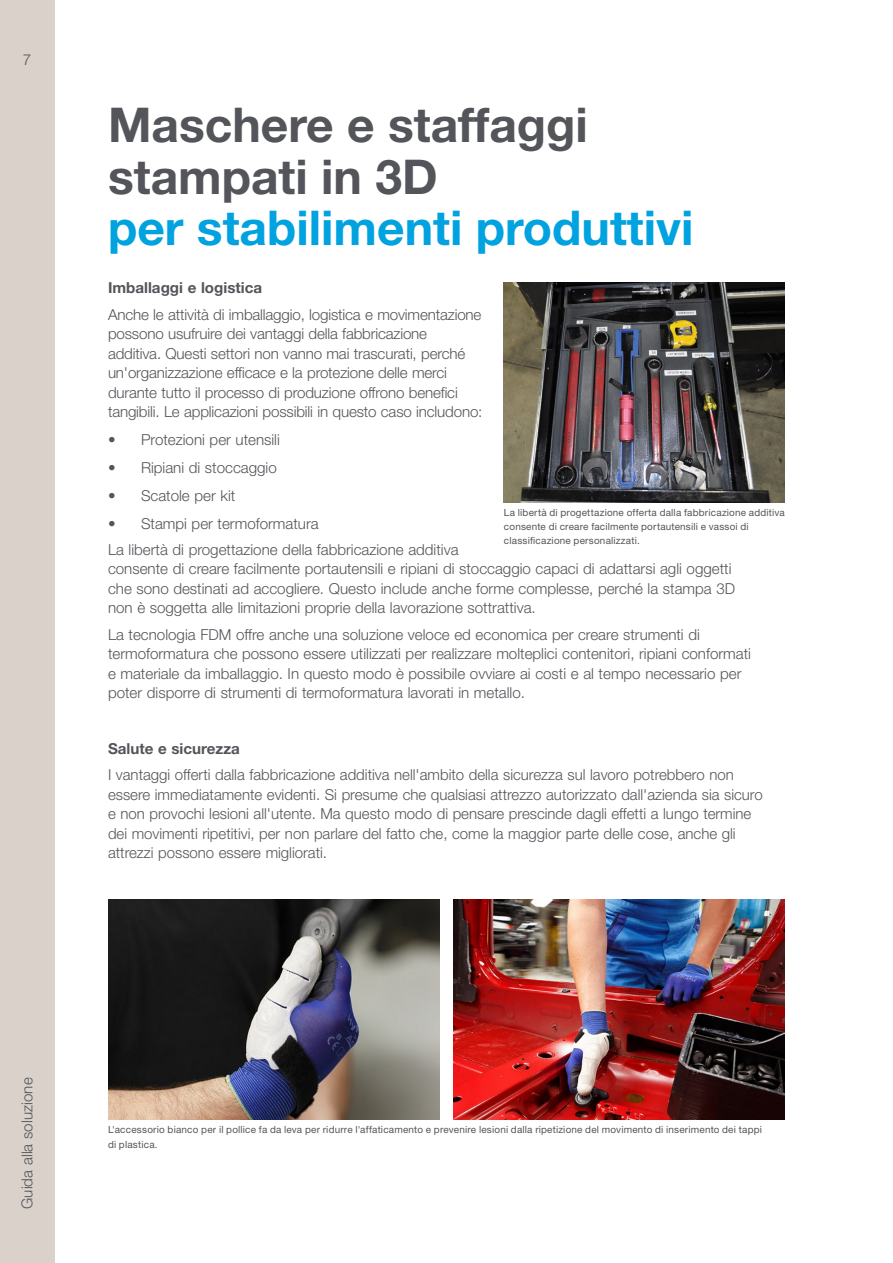
<style>
.page{position:relative;width:893px;height:1263px;background:#fff}
.page>*{position:absolute;margin:0;border:0;box-sizing:border-box;transform-origin:0 0}
.t1{font:700 48px/51.3px "Helvetica Neue LT Std";color:#54555a}
.t2{font:700 48px "Helvetica Neue LT Std";color:#00a2df}
.t3{font:300 15.15px/19.5px "Helvetica Neue LT Std";color:#54555a}
.t4{font:700 15.15px "Helvetica Neue LT Std";color:#54555a}
.t5{font:9.9px/14.2px "Helvetica Neue LT Std";letter-spacing:.02em;color:#54555a}
</style>
<div class="page">
<div style="left:0;top:0;width:54px;height:1263px;background:#dad1cb"></div>
<img style="left:504px;top:282px;width:281px;height:221px">
<img style="left:108px;top:899px;width:332px;height:220px">
<img style="left:453px;top:899px;width:332px;height:220px">
<p class="t3" style="left:23px;top:49px;width:10px">7</p>
<h1 class="t1" style="left:108px;top:98px;width:481px">Maschere e staffaggi stampati in 3D</h1>
<h1 class="t2" style="left:108px;top:198px;width:587px">per stabilimenti produttivi</h1>
<p class="t4" style="left:108px;top:279px;width:156px">Imballaggi e logistica</p>
<p class="t3" style="left:108px;top:304px;width:376px">Anche le attività di imballaggio, logistica e movimentazione possono usufruire dei vantaggi della fabbricazione additiva. Questi settori non vanno mai trascurati, perché un'organizzazione efficace e la protezione delle merci durante tutto il processo di produzione offrono benefici tangibili. Le applicazioni possibili in questo caso includono:</p>
<p class="t3" style="left:108px;top:429px;width:173px">• Protezioni per utensili</p>
<p class="t3" style="left:108px;top:457px;width:170px">• Ripiani di stoccaggio</p>
<p class="t3" style="left:108px;top:485px;width:129px">• Scatole per kit</p>
<p class="t3" style="left:108px;top:510px;width:352px;line-height:26.2px">• Stampi per termoformatura<br>La libertà di progettazione della fabbricazione additiva</p>
<p class="t3" style="left:108px;top:559px;width:629px">consente di creare facilmente portautensili e ripiani di stoccaggio capaci di adattarsi agli oggetti che sono destinati ad accogliere. Questo include anche forme complesse, perché la stampa 3D non è soggetta alle limitazioni proprie della lavorazione sottrattiva.</p>
<p class="t3" style="left:108px;top:624px;width:644px">La tecnologia FDM offre anche una soluzione veloce ed economica per creare strumenti di termoformatura che possono essere utilizzati per realizzare molteplici contenitori, ripiani conformati e materiale da imballaggio. In questo modo è possibile ovviare ai costi e al tempo necessario per poter disporre di strumenti di termoformatura lavorati in metallo.</p>
<p class="t5" style="left:504px;top:505px;width:282px">La libertà di progettazione offerta dalla fabbricazione additiva consente di creare facilmente portautensili e vassoi di classificazione personalizzati.</p>
<p class="t4" style="left:108px;top:739px;width:133px">Salute e sicurezza</p>
<p class="t3" style="left:108px;top:765px;width:656px">I vantaggi offerti dalla fabbricazione additiva nell'ambito della sicurezza sul lavoro potrebbero non essere immediatamente evidenti. Si presume che qualsiasi attrezzo autorizzato dall'azienda sia sicuro e non provochi lesioni all'utente. Ma questo modo di pensare prescinde dagli effetti a lungo termine dei movimenti ripetitivi, per non parlare del fatto che, come la maggior parte delle cose, anche gli attrezzi possono essere migliorati.</p>
<p class="t3" style="left:17px;top:1209px;width:133px;rotate:-90deg">Guida alla soluzione</p>
<p class="t5" style="left:108px;top:1122px;width:655px">L'accessorio bianco per il pollice fa da leva per ridurre l'affaticamento e prevenire lesioni dalla ripetizione del movimento di inserimento dei tappi di plastica.</p>
</div>
